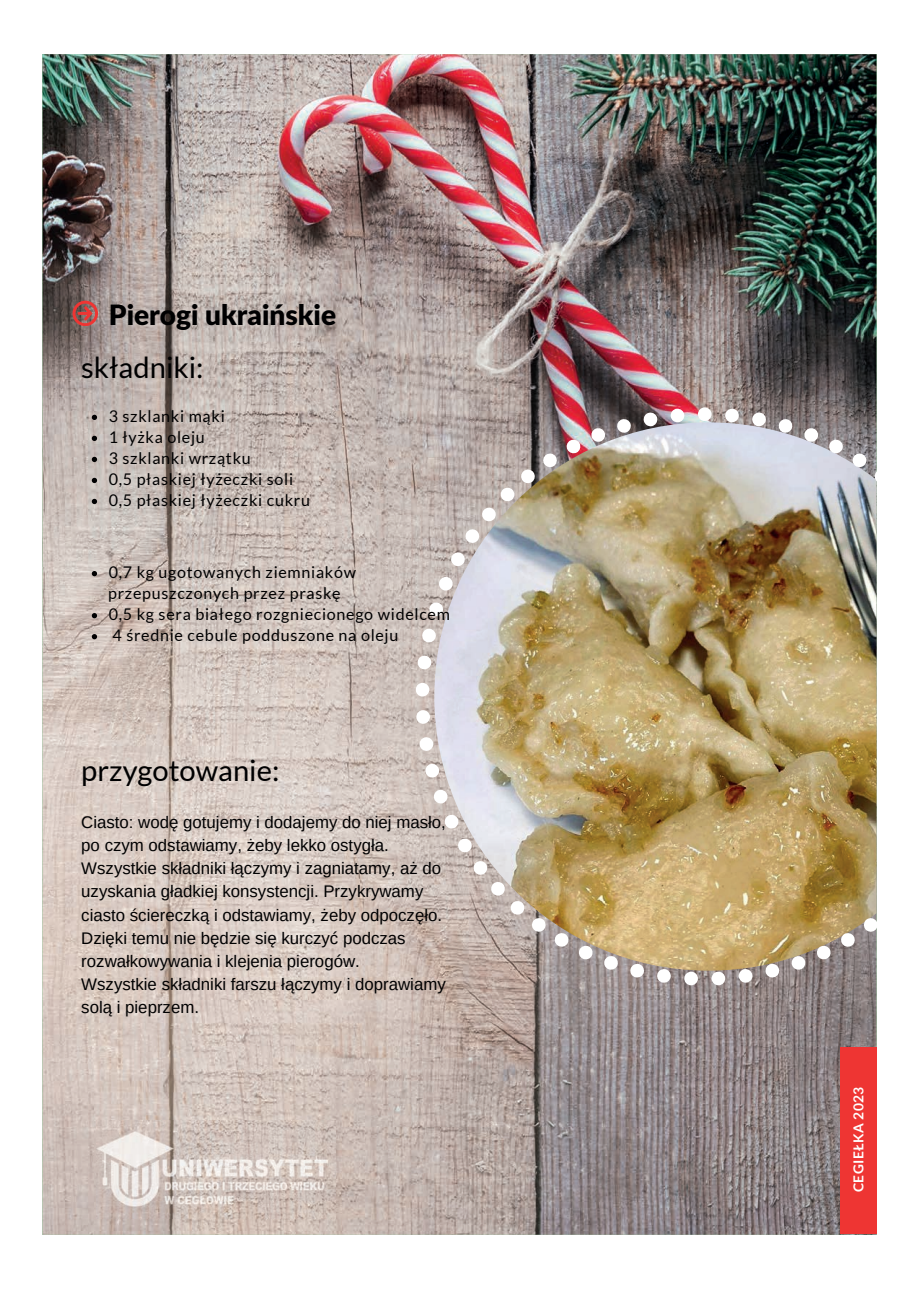
<style>
.page{position:relative;width:919px;height:1289px;background:#fff}
.page>*{position:absolute;margin:0;border:0;box-sizing:border-box;transform-origin:0 0}
.t1{font:29.25px "Lato";color:#000001}
.t2{font:900 28.05px "Lato Latin";color:#000001}
.t3{font:16.8px/23.1px "Arimo";color:#000001}
.t4{font:16.05px/21px "Lato";letter-spacing:.045em;color:#000001}
.t5{font:700 13.8px "Lato";letter-spacing:.03em;color:#fff}
</style>
<div class="page">
<img style="left:42px;top:54px;width:834px;height:1180px">
<svg style="left:72px;top:301px;width:26px;height:25px"></svg>
<img style="left:96px;top:1119px;width:239px;height:99px">
<img style="left:434px;top:422px;width:442px;height:548px">
<svg style="left:862px;top:917px;width:14px;height:15px"></svg>
<svg style="left:840px;top:932px;width:15px;height:15px"></svg>
<svg style="left:816px;top:944px;width:15px;height:16px"></svg>
<svg style="left:790px;top:955px;width:16px;height:15px"></svg>
<svg style="left:764px;top:963px;width:15px;height:15px"></svg>
<svg style="left:738px;top:968px;width:14px;height:15px"></svg>
<div style="left:711px;top:971px;width:14px;height:14px;background:#fff;border-radius:50%"></div>
<div style="left:684px;top:971px;width:14px;height:14px;background:#fff;border-radius:50%"></div>
<svg style="left:656px;top:968px;width:15px;height:15px"></svg>
<svg style="left:630px;top:963px;width:14px;height:15px"></svg>
<svg style="left:603px;top:955px;width:15px;height:15px"></svg>
<svg style="left:578px;top:944px;width:15px;height:16px"></svg>
<svg style="left:553px;top:932px;width:16px;height:15px"></svg>
<svg style="left:531px;top:917px;width:15px;height:15px"></svg>
<svg style="left:490px;top:881px;width:35px;height:34px"></svg>
<svg style="left:472px;top:860px;width:16px;height:15px"></svg>
<svg style="left:458px;top:838px;width:14px;height:15px"></svg>
<svg style="left:444px;top:814px;width:15px;height:15px"></svg>
<svg style="left:433px;top:789px;width:15px;height:15px"></svg>
<svg style="left:424px;top:763px;width:16px;height:15px"></svg>
<svg style="left:419px;top:737px;width:15px;height:14px"></svg>
<div style="left:416px;top:710px;width:14px;height:14px;background:#fff;border-radius:50%"></div>
<div style="left:415px;top:682px;width:14px;height:14px;background:#fff;border-radius:50%"></div>
<svg style="left:417px;top:655px;width:14px;height:14px"></svg>
<svg style="left:422px;top:628px;width:14px;height:14px"></svg>
<svg style="left:428px;top:601px;width:16px;height:16px"></svg>
<svg style="left:438px;top:576px;width:15px;height:15px"></svg>
<svg style="left:451px;top:551px;width:14px;height:15px"></svg>
<svg style="left:465px;top:528px;width:15px;height:15px"></svg>
<svg style="left:481px;top:468px;width:54px;height:54px"></svg>
<svg style="left:542px;top:452px;width:15px;height:16px"></svg>
<svg style="left:565px;top:438px;width:16px;height:16px"></svg>
<svg style="left:590px;top:427px;width:16px;height:15px"></svg>
<svg style="left:616px;top:418px;width:15px;height:15px"></svg>
<svg style="left:643px;top:412px;width:14px;height:14px"></svg>
<svg style="left:670px;top:408px;width:14px;height:14px"></svg>
<div style="left:697px;top:407px;width:14px;height:14px;background:#fff;border-radius:50%"></div>
<svg style="left:725px;top:408px;width:14px;height:14px"></svg>
<svg style="left:751px;top:412px;width:15px;height:14px"></svg>
<svg style="left:777px;top:418px;width:16px;height:15px"></svg>
<svg style="left:803px;top:427px;width:16px;height:15px"></svg>
<svg style="left:828px;top:439px;width:15px;height:15px"></svg>
<svg style="left:851px;top:452px;width:16px;height:16px"></svg>
<svg style="left:873px;top:468px;width:3px;height:16px"></svg>
<div style="left:840px;top:1047px;width:36px;height:186px;background:#ee3533"></div>
<svg style="left:92px;top:571px;width:5px;height:5px"></svg>
<svg style="left:92px;top:613px;width:5px;height:5px"></svg>
<svg style="left:92px;top:634px;width:5px;height:5px"></svg>
<svg style="left:92px;top:415px;width:5px;height:5px"></svg>
<svg style="left:92px;top:436px;width:5px;height:5px"></svg>
<svg style="left:92px;top:457px;width:5px;height:5px"></svg>
<svg style="left:92px;top:478px;width:5px;height:5px"></svg>
<svg style="left:92px;top:499px;width:5px;height:5px"></svg>
<h2 class="t2" style="left:109px;top:298px;width:229px">Pierogi ukraińskie</h2>
<h1 class="t1" style="left:81px;top:351px;width:124px">składniki:</h1>
<p class="t4" style="left:109px;top:405px;width:203px">3 szklanki mąki<br>1 łyżka oleju<br>3 szklanki wrzątku<br>0,5 płaskiej łyżeczki soli<br>0,5 płaskiej łyżeczki cukru</p>
<p class="t4" style="left:108px;top:562px;width:343px">0,7 kg ugotowanych ziemniaków przepuszczonych przez praskę<br>0,5 kg sera białego rozgniecionego widelcem 4 średnie cebule podduszone na oleju</p>
<h1 class="t1" style="left:81px;top:754px;width:199px">przygotowanie:</h1>
<p class="t3" style="left:81px;top:810px;width:366px">Ciasto: wodę gotujemy i dodajemy do niej masło, po czym odstawiamy, żeby lekko ostygła.<br>Wszystkie składniki łączymy i zagniatamy, aż do uzyskania gładkiej konsystencji. Przykrywamy ciasto ściereczką i odstawiamy, żeby odpoczęło.<br>Dzięki temu nie będzie się kurczyć podczas rozwałkowywania i klejenia pierogów.<br>Wszystkie składniki farszu łączymy i doprawiamy solą i pieprzem.</p>
<p class="t5" style="left:850px;top:1192px;width:107px;rotate:-90deg">CEGIEŁKA 2023</p>
</div>
